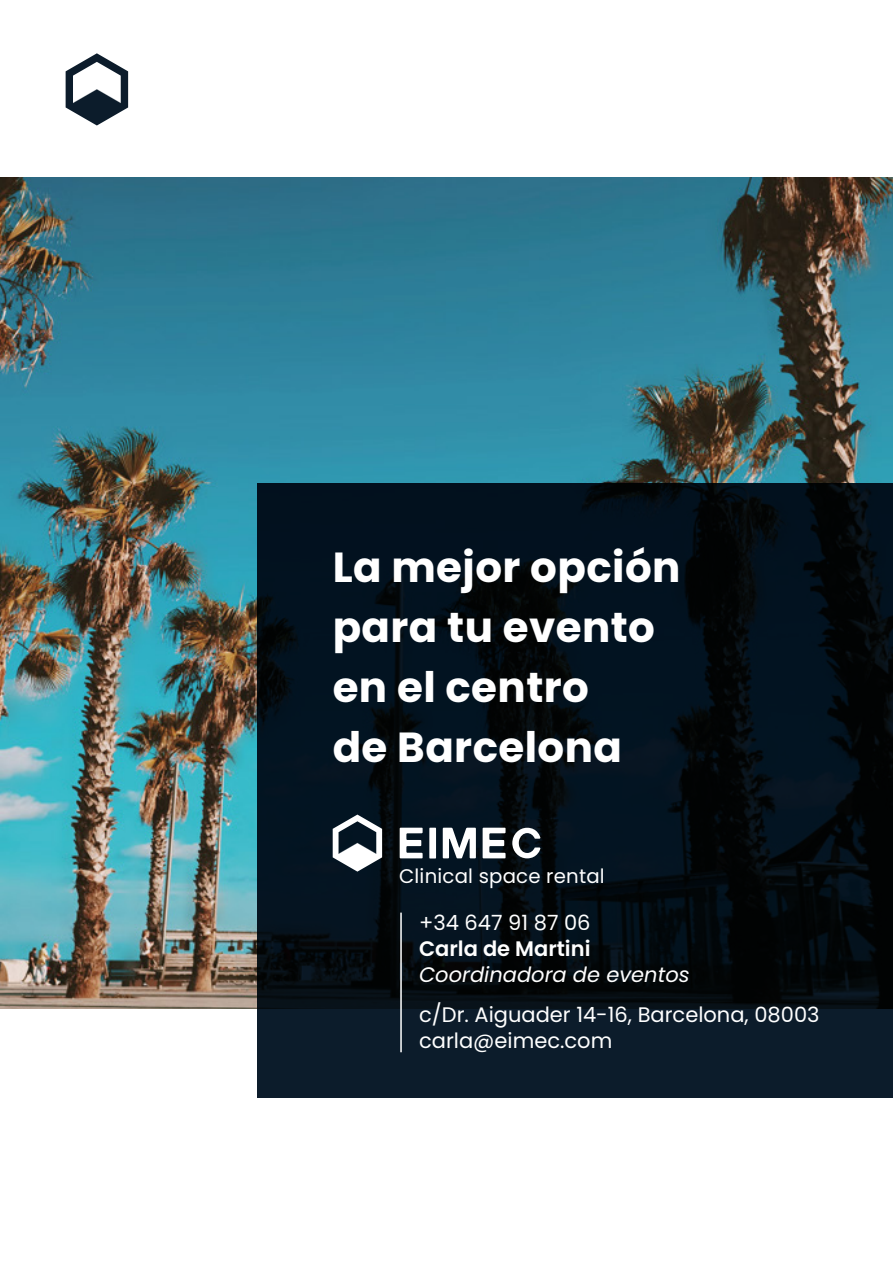
<style>
.page{position:relative;width:893px;height:1263px;background:#fff}
.page>*{position:absolute;margin:0;border:0;box-sizing:border-box;transform-origin:0 0}
.t1{font:700 42px/60px "Poppins";letter-spacing:.01em;color:#fff}
.t2{font:21px/25.8px "Poppins";color:#fff}
.t3{font:italic 21px "Poppins";color:#fff}
.t4{font:600 21px "Poppins";color:#fff}
.t5{font:19.65px "Poppins";letter-spacing:.01em;color:#fff}
</style>
<div class="page">
<img style="left:0;top:178px;width:893px;height:830px">
<svg style="left:257px;top:483px;width:636px;height:614px;fill:#02121f"></svg>
<svg style="left:400px;top:828px;width:23px;height:30px"></svg>
<svg style="left:483px;top:828px;width:23px;height:30px"></svg>
<div style="left:429px;top:828px;width:7px;height:30px;background:#fff"></div>
<svg style="left:443px;top:828px;width:33px;height:30px"></svg>
<svg style="left:512px;top:828px;width:28px;height:30px"></svg>
<svg style="left:333px;top:814px;width:49px;height:58px"></svg>
<hr style="left:400px;top:912px;width:2px;height:140px;background:#fff">
<svg style="left:66px;top:53px;width:62px;height:73px"></svg>
<h1 class="t1" style="left:333px;top:538px;width:349px">La mejor opción para tu evento en el centro<br>de Barcelona</h1>
<p class="t5" style="left:399px;top:864px;width:207px">Clinical space rental</p>
<p class="t2" style="left:419px;top:910px;width:173px">+34 647 91 87 06</p>
<p class="t4" style="left:419px;top:936px;width:173px">Carla de Martini</p>
<p class="t3" style="left:419px;top:962px;width:272px">Coordinadora de eventos</p>
<p class="t2" style="left:419px;top:1002px;width:402px">c/Dr. Aiguader 14-16, Barcelona, 08003 carla@eimec.com</p>
</div>
